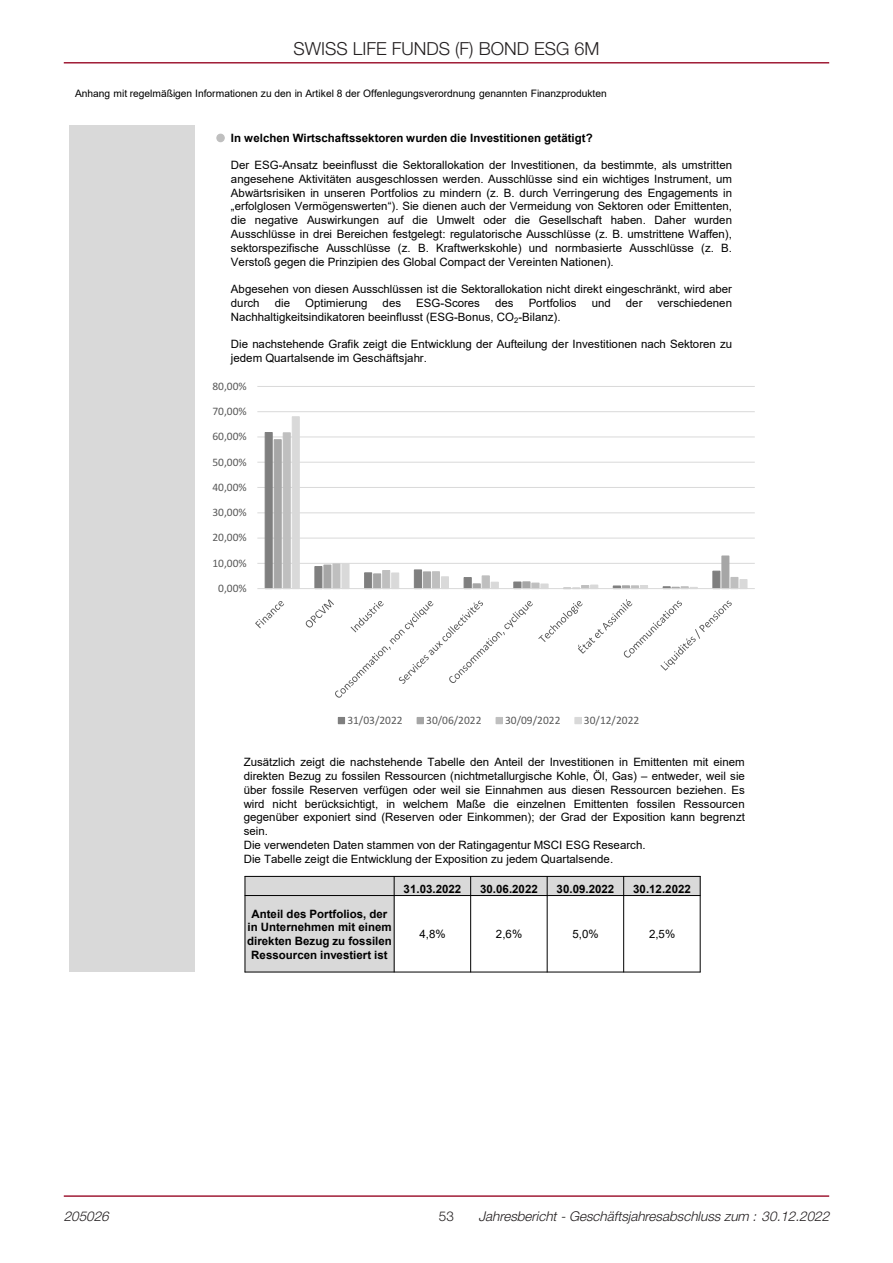
<style>
.page{position:relative;width:893px;height:1263px;background:#fff}
.page>*{position:absolute;margin:0;border:0;box-sizing:border-box;transform-origin:0 0}
.t1{font:300 18px "Helvetica Neue LT";color:#231f20}
.t2{font:italic 300 13.5px "Helvetica Neue LT";color:#231f20}
.t3{font:300 13.5px "Helvetica Neue LT";color:#231f20}
.t4{font:11.55px/13.8px "Arial";letter-spacing:.005em;color:#000}
.t5{font:700 11.55px/13.8px "Arial";color:#000;text-align:center}
.t6{font:11.55px "Calibri";color:#595959}
.t7{font:10.2px "Arial";letter-spacing:-.005em;color:#000}
</style>
<div class="page">
<hr style="left:64px;top:62px;width:765px;height:2px;background:#a01c36">
<hr style="left:64px;top:1195px;width:765px;height:2px;background:#a01c36">
<div style="left:69px;top:126px;width:126px;height:846px;background:#d9d9d9"></div>
<div style="left:217px;top:134px;width:7px;height:8px;background:#bfbfbf;border-radius:50%"></div>
<div style="left:216px;top:134px;width:9px;height:8px;border:1px solid #bfbfbf;border-radius:50%"></div>
<hr style="left:257px;top:411px;width:498px;height:1px;background:#d9d9d9">
<hr style="left:257px;top:386px;width:498px;height:1px;background:#d9d9d9">
<svg style="left:257px;top:416px;width:498px;height:173px"></svg>
<svg style="left:255px;top:601px;width:29px;height:27px"></svg>
<svg style="left:306px;top:599px;width:426px;height:99px"></svg>
<div style="left:338px;top:717px;width:7px;height:7px;background:#7f7f7f"></div>
<div style="left:417px;top:717px;width:6px;height:7px;background:#a6a6a6"></div>
<div style="left:417px;top:717px;width:7px;height:7px;border:1px solid #a6a6a6"></div>
<div style="left:496px;top:717px;width:6px;height:7px;background:#bfbfbf"></div>
<div style="left:496px;top:717px;width:7px;height:7px;border:1px solid #bfbfbf"></div>
<div style="left:575px;top:717px;width:6px;height:7px;background:#d9d9d9"></div>
<div style="left:574px;top:717px;width:8px;height:7px;border:1px solid #d9d9d9"></div>
<div style="left:245px;top:876px;width:455px;height:19px;background:#d9d9d9"></div>
<div style="left:245px;top:895px;width:149px;height:77px;background:#d9d9d9"></div>
<hr style="left:394px;top:876px;width:1px;height:96px;background:#000">
<hr style="left:470px;top:876px;width:1px;height:96px;background:#000">
<hr style="left:547px;top:876px;width:1px;height:96px;background:#000">
<hr style="left:623px;top:876px;width:1px;height:96px;background:#000">
<hr style="left:245px;top:895px;width:455px;height:1px;background:#000">
<hr style="left:245px;top:876px;width:1px;height:96px;background:#000">
<hr style="left:700px;top:876px;width:1px;height:96px;background:#000">
<hr style="left:245px;top:876px;width:455px;height:1px;background:#000">
<hr style="left:245px;top:972px;width:455px;height:1px;background:#000">
<p class="t1" style="left:294px;top:42px;width:307px">SWISS LIFE FUNDS (F) BOND ESG 6M</p>
<p class="t7" style="left:75px;top:88px;width:533px">Anhang mit regelmäßigen Informationen zu den in Artikel 8 der Offenlegungsverordnung genannten Finanzprodukten</p>
<p class="t5" style="left:231px;top:131px;width:363px">In welchen Wirtschaftssektoren wurden die Investitionen getätigt?</p>
<p class="t4" style="left:231px;top:158px;width:503px;text-align:justify">Der ESG-Ansatz beeinflusst die Sektorallokation der Investitionen, da bestimmte, als umstritten angesehene Aktivitäten ausgeschlossen werden. Ausschlüsse sind ein wichtiges Instrument, um Abwärtsrisiken in unseren Portfolios zu mindern (z. B. durch Verringerung des Engagements in „erfolglosen Vermögenswerten“). Sie dienen auch der Vermeidung von Sektoren oder Emittenten, die negative Auswirkungen auf die Umwelt oder die Gesellschaft haben. Daher wurden Ausschlüsse in drei Bereichen festgelegt: regulatorische Ausschlüsse (z. B. umstrittene Waffen), sektorspezifische Ausschlüsse (z. B. Kraftwerkskohle) und normbasierte Ausschlüsse (z. B.<br>Verstoß gegen die Prinzipien des Global Compact der Vereinten Nationen).</p>
<p class="t4" style="left:231px;top:282px;width:503px">Abgesehen von diesen Ausschlüssen ist die Sektorallokation nicht direkt eingeschränkt, wird aber durch</p>
<p class="t4" style="left:275px;top:296px;width:17px">die</p>
<p class="t4" style="left:305px;top:296px;width:64px">Optimierung</p>
<p class="t4" style="left:383px;top:296px;width:20px">des</p>
<p class="t4" style="left:416px;top:296px;width:65px">ESG-Scores</p>
<p class="t4" style="left:495px;top:296px;width:20px">des</p>
<p class="t4" style="left:529px;top:296px;width:49px">Portfolios</p>
<p class="t4" style="left:592px;top:296px;width:21px">und</p>
<p class="t4" style="left:626px;top:296px;width:18px">der</p>
<p class="t4" style="left:657px;top:296px;width:76px">verschiedenen</p>
<p class="t4" style="left:231px;top:310px;width:331px">Nachhaltigkeitsindikatoren beeinflusst (ESG-Bonus, CO<sub>2</sub>-Bilanz).</p>
<p class="t4" style="left:231px;top:337px;width:503px">Die nachstehende Grafik zeigt die Entwicklung der Aufteilung der Investitionen nach Sektoren zu jedem Quartalsende im Geschäftsjahr.</p>
<p class="t6" style="left:212px;top:382px;width:36px">80,00%</p>
<p class="t6" style="left:212px;top:407px;width:36px">70,00%</p>
<p class="t6" style="left:212px;top:432px;width:36px">60,00%</p>
<p class="t6" style="left:212px;top:458px;width:36px">50,00%</p>
<p class="t6" style="left:212px;top:483px;width:36px">40,00%</p>
<p class="t6" style="left:212px;top:508px;width:36px">30,00%</p>
<p class="t6" style="left:212px;top:534px;width:36px">20,00%</p>
<p class="t6" style="left:212px;top:559px;width:36px">10,00%</p>
<p class="t6" style="left:218px;top:584px;width:30px">0,00%</p>
<p class="t6" style="left:347px;top:716px;width:57px">31/03/2022</p>
<p class="t6" style="left:426px;top:716px;width:57px">30/06/2022</p>
<p class="t6" style="left:505px;top:716px;width:57px">30/09/2022</p>
<p class="t6" style="left:584px;top:716px;width:57px">30/12/2022</p>
<p class="t4" style="left:244px;top:755px;width:503px">Zusätzlich zeigt die nachstehende Tabelle den Anteil der Investitionen in Emittenten mit einem direkten Bezug zu fossilen Ressourcen (nichtmetallurgische Kohle, Öl, Gas) – entweder, weil sie über fossile Reserven verfügen oder weil sie Einnahmen aus diesen Ressourcen beziehen. Es wird nicht berücksichtigt, in welchem Maße die einzelnen Emittenten fossilen Ressourcen gegenüber exponiert sind (Reserven oder Einkommen); der Grad der Exposition kann begrenzt sein.<br>Die verwendeten Daten stammen von der Ratingagentur MSCI ESG Research.<br>Die Tabelle zeigt die Entwicklung der Exposition zu jedem Quartalsende.</p>
<p class="t5" style="left:247px;top:907px;width:146px">Anteil des Portfolios, der in Unternehmen mit einem direkten Bezug zu fossilen<br>Ressourcen investiert ist</p>
<p class="t5" style="left:404px;top:882px;width:59px">31.03.2022</p>
<p class="t5" style="left:480px;top:882px;width:59px">30.06.2022</p>
<p class="t5" style="left:557px;top:882px;width:59px">30.09.2022</p>
<p class="t5" style="left:633px;top:882px;width:59px">30.12.2022</p>
<p class="t4" style="left:419px;top:927px;width:28px">4,8%</p>
<p class="t4" style="left:496px;top:927px;width:28px">2,6%</p>
<p class="t4" style="left:572px;top:927px;width:28px">5,0%</p>
<p class="t4" style="left:649px;top:927px;width:28px">2,5%</p>
<p class="t2" style="left:64px;top:1211px;width:49px">205026</p>
<p class="t3" style="left:439px;top:1211px;width:17px">53</p>
<p class="t2" style="left:478px;top:1211px;width:355px">Jahresbericht - Geschäftsjahresabschluss zum : 30.12.2022</p>
</div>
